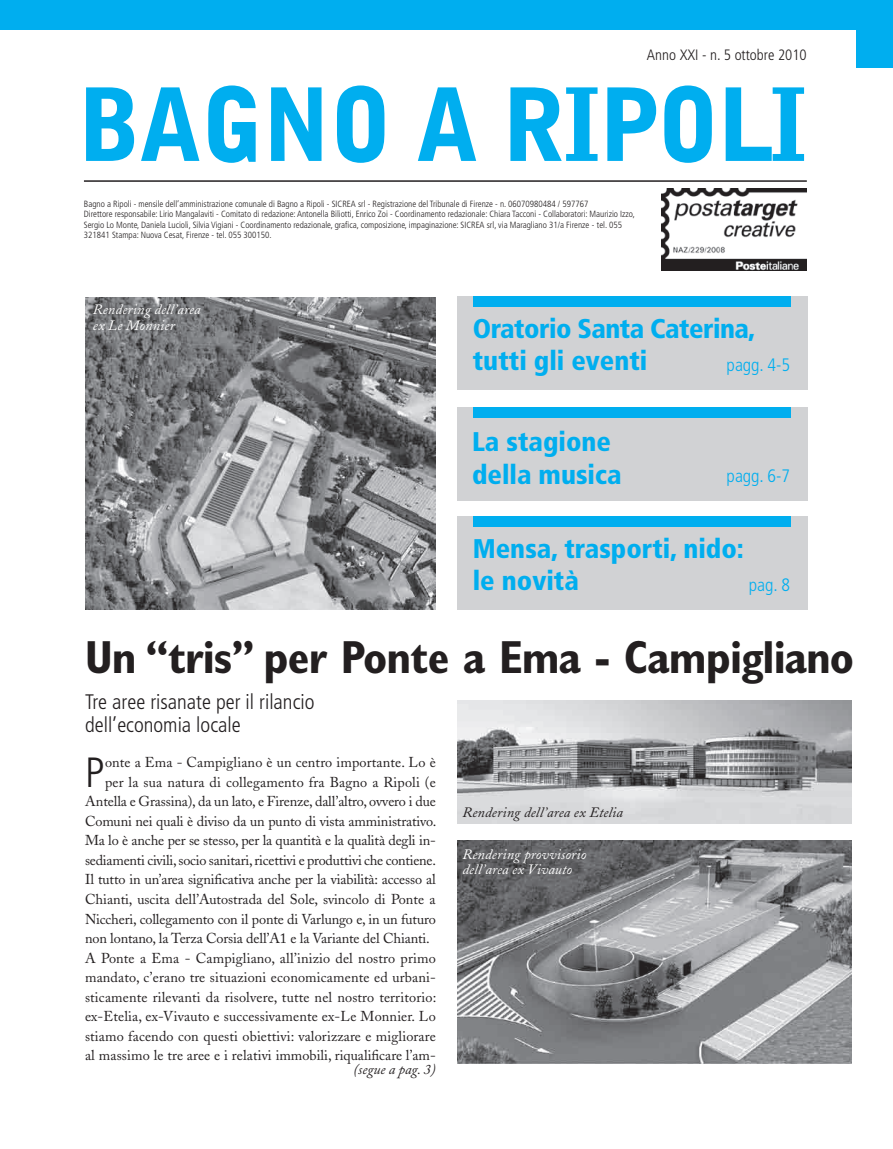
<style>
.page{position:relative;width:893px;height:1149px;background:#fff}
.page>*{position:absolute;margin:0;border:0;box-sizing:border-box;transform-origin:0 0}
.t1{font:700 condensed 46.5px "Gill Sans";letter-spacing:-.02em;color:#231f20}
.t2{font:300 condensed 42.15px "Frutiger";color:#231f20}
.t3{font:900 condensed 27px/32.4px "Frutiger";color:#00aeef}
.t4{font:900 condensed 27px/32.4px "Frutiger";letter-spacing:-.02em;color:#00aeef}
.t5{font:300 condensed 21px/22.5px "Frutiger";color:#231f20}
.t6{font:300 condensed 18px "Frutiger";color:#00aeef}
.t7{font:300 condensed 15px "Frutiger";color:#231f20}
.t8{font:14.25px "Adobe Caslon";color:#231f20}
.t9{font:italic 14.25px/15.8px "Adobe Caslon";letter-spacing:.01em;color:#fff}
.t10{font:italic 14.25px "Adobe Caslon";letter-spacing:.01em;color:#231f20}
.t11{font:300 condensed 9px/10.5px "Frutiger";color:#231f20}
</style>
<div class="page">
<div style="left:457px;top:406px;width:351px;height:94px;background:#d1d2d4"></div>
<div style="left:473px;top:406px;width:318px;height:11px;background:#00aeef"></div>
<div style="left:457px;top:296px;width:351px;height:93px;background:#d1d2d4"></div>
<div style="left:473px;top:296px;width:317px;height:11px;background:#00aeef"></div>
<svg style="left:86px;top:85px;width:718px;height:78px"></svg>
<img style="left:662px;top:188px;width:145px;height:82px">
<hr style="left:84px;top:180px;width:723px;height:2px;background:#231f20">
<div style="left:0;top:0;width:893px;height:29px;background:#00aeef"></div>
<div style="left:857px;top:0;width:36px;height:68px;background:#00aeef"></div>
<div style="left:457px;top:516px;width:351px;height:93px;background:#d1d2d4"></div>
<div style="left:473px;top:516px;width:317px;height:11px;background:#00aeef"></div>
<img style="left:457px;top:700px;width:395px;height:122px">
<img style="left:457px;top:840px;width:395px;height:223px">
<img style="left:85px;top:297px;width:351px;height:312px">
<p class="t7" style="left:647px;top:47px;width:161px">Anno XXI - n. 5 ottobre 2010</p>
<p class="t11" style="left:84px;top:198px;width:552px">Bagno a Ripoli - mensile dell’amministrazione comunale di Bagno a Ripoli - SICREA srl - Registrazione del Tribunale di Firenze - n. 06070980484 / 597767<br>Direttore responsabile: Lirio Mangalaviti - Comitato di redazione: Antonella Biliotti, Enrico Zoi - Coordinamento redazionale: Chiara Tacconi - Collaboratori: Maurizio Izzo, Sergio Lo Monte, Daniela Lucioli, Silvia Vigiani - Coordinamento redazionale, grafica, composizione, impaginazione: SICREA srl, via Maragliano 31/a Firenze - tel. 055<br>321841 Stampa: Nuova Cesat, Firenze - tel. 055 300150.</p>
<p class="t9" style="left:93px;top:302px;width:109px">Rendering dell’area ex Le Monnier</p>
<h3 class="t4" style="left:473px;top:312px;width:284px">Oratorio Santa Caterina, tutti gli eventi</h3>
<p class="t6" style="left:727px;top:354px;width:65px">pagg. 4-5</p>
<h3 class="t3" style="left:472px;top:425px;width:151px">La stagione della musica</h3>
<p class="t6" style="left:727px;top:466px;width:65px">pagg. 6-7</p>
<h3 class="t3" style="left:473px;top:532px;width:273px">Mensa, trasporti, nido: le novità</h3>
<p class="t6" style="left:749px;top:574px;width:43px">pag. 8</p>
<h1 class="t1" style="left:85px;top:629px;width:771px">Un “tris” per Ponte a Ema - Campigliano</h1>
<h3 class="t5" style="left:85px;top:690px;width:231px">Tre aree risanate per il rilancio dell’economia locale</h3>
<h2 class="t2" style="left:85px;top:748px;width:21px">P</h2>
<p class="t8" style="left:105px;top:754px;width:332px">onte a Ema - Campigliano è un centro importante. Lo è</p>
<p class="t8" style="left:105px;top:773px;width:332px">per la sua natura di collegamento fra Bagno a Ripoli (e</p>
<p class="t8" style="left:85px;top:793px;width:352px">Antella e Grassina), da un lato, e Firenze, dall’altro, ovvero i due</p>
<p class="t8" style="left:85px;top:812px;width:353px">Comuni nei quali è diviso da un punto di vista amministrativo.</p>
<p class="t8" style="left:85px;top:832px;width:352px">Ma lo è anche per se stesso, per la quantità e la qualità degli in-</p>
<p class="t8" style="left:85px;top:851px;width:353px">sediamenti civili, socio sanitari, ricettivi e produttivi che contiene.</p>
<p class="t8" style="left:85px;top:871px;width:352px">Il tutto in un’area significativa anche per la viabilità: accesso al</p>
<p class="t8" style="left:85px;top:890px;width:352px">Chianti, uscita dell’Autostrada del Sole, svincolo di Ponte a</p>
<p class="t8" style="left:85px;top:910px;width:352px">Niccheri, collegamento con il ponte di Varlungo e, in un futuro</p>
<p class="t8" style="left:85px;top:929px;width:346px">non lontano, la Terza Corsia dell’A1 e la Variante del Chianti.</p>
<p class="t8" style="left:85px;top:949px;width:352px">A Ponte a Ema - Campigliano, all’inizio del nostro primo</p>
<p class="t8" style="left:85px;top:968px;width:352px">mandato, c’erano tre situazioni economicamente ed urbani-</p>
<p class="t8" style="left:85px;top:988px;width:353px">sticamente rilevanti da risolvere, tutte nel nostro territorio:</p>
<p class="t8" style="left:85px;top:1007px;width:352px">ex-Etelia, ex-Vivauto e successivamente ex-Le Monnier. Lo</p>
<p class="t8" style="left:85px;top:1026px;width:352px">stiamo facendo con questi obiettivi: valorizzare e migliorare</p>
<p class="t8" style="left:85px;top:1046px;width:352px">al massimo le tre aree e i relativi immobili, riqualificare l’am-</p>
<p class="t10" style="left:353px;top:1060px;width:84px">(segue a pag. 3)</p>
<p class="t10" style="left:462px;top:804px;width:162px">Rendering dell’area ex Etelia</p>
<p class="t9" style="left:462px;top:846px;width:126px;line-height:15px">Rendering provvisorio dell’area ex Vivauto</p>
</div>
